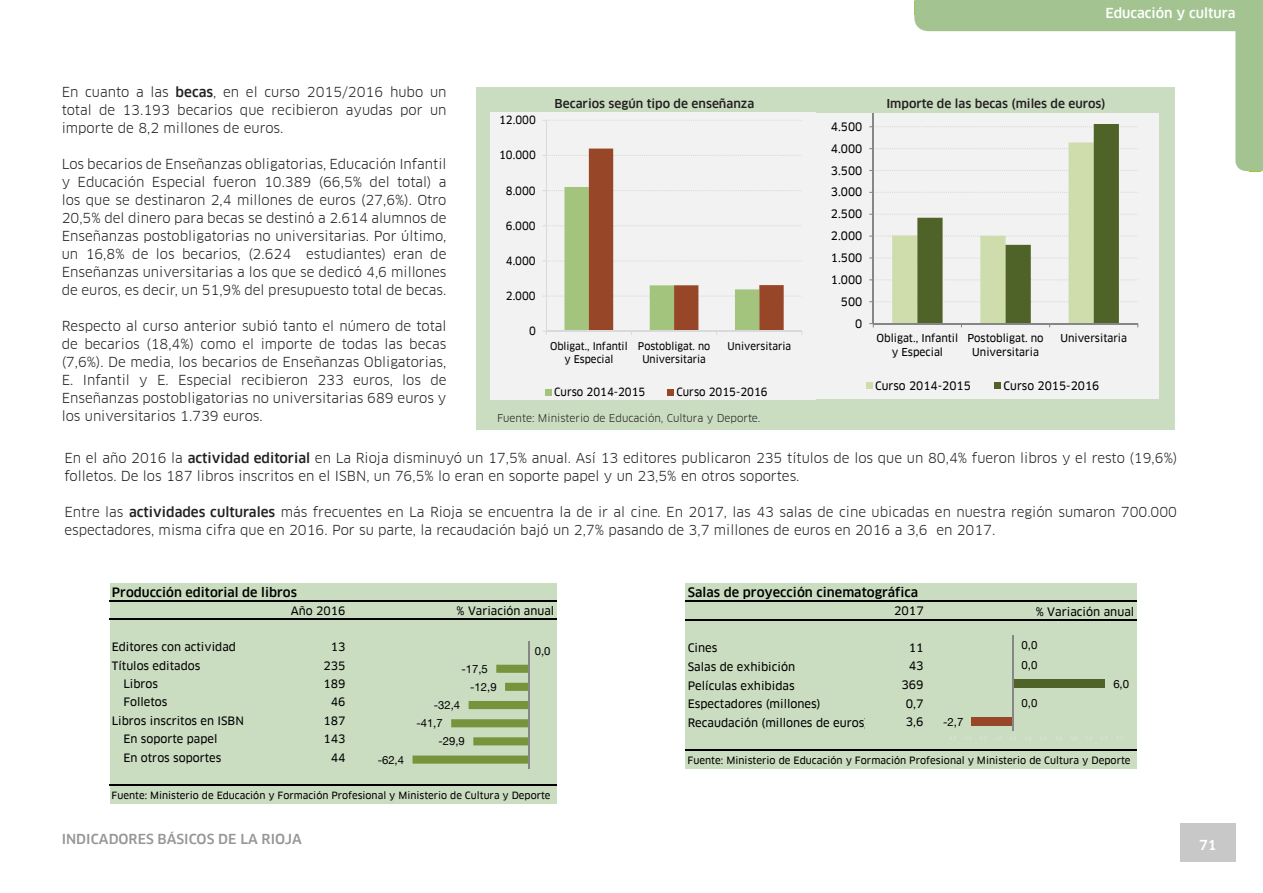
<style>
.page{position:relative;width:1263px;height:893px;background:#fff}
.page>*{position:absolute;margin:0;border:0;box-sizing:border-box;transform-origin:0 0}
.t1{font:13.5px/18px "Clan Offc Pro";color:#231f20;text-align:justify}
.t2{font:500 13.5px "Clan Offc Pro";color:#969696}
.t3{font:500 13.5px "Clan Offc Pro";color:#fff}
.t4{font:500 12.75px "Clan Offc Pro";color:#000}
.t5{font:500 12.6px "Clan Offc Pro";color:#000}
.titulos_graficos_sim{font:500 12px "Clan Offc Pro";color:#231f20}
.t6{font:11.4px "Clan Offc Pro News";color:#000}
.t7{font:11.4px "Helvetica Neue LT";color:#000}
.t8{font:11.25px "Clan Offc Pro News";color:#000}
.t9{font:11.25px/18.3px "Helvetica Neue LT";letter-spacing:-.005em;color:#000}
.t10{font:11.1px "Clan Offc Pro News";color:#000;scale:.95 1}
.t11{font:10.65px/13.6px "Clan Offc Pro News";color:#000;text-align:center}
.t12{font:10.5px/13.2px "Clan Offc Pro News";color:#000;text-align:center;scale:.95 1}
.fuentes_de_graficos{font:10.5px "Clan Offc Pro";color:#231f20}
.t13{font:9.9px "Clan Offc Pro News";color:#000}
.t14{font:9.75px "Clan Offc Pro News";color:#000}
.s1{font-weight:500}
</style>
<div class="page">
<div style="left:1180px;top:823px;width:55px;height:39px;background:#c8c8c8"></div>
<div style="left:476px;top:87px;width:698px;height:342px;background:#cbddc1"></div>
<div style="left:490px;top:112px;width:326px;height:288px;background:#f2f2f2"></div>
<svg style="left:548px;top:120px;width:254px;height:177px"></svg>
<hr style="left:546px;top:120px;width:1px;height:211px;background:#d9d9d9">
<hr style="left:546px;top:331px;width:256px;height:1px;background:#d9d9d9">
<svg style="left:564px;top:149px;width:220px;height:186px"></svg>
<div style="left:546px;top:389px;width:6px;height:7px;background:#a3c47c"></div>
<div style="left:668px;top:389px;width:6px;height:7px;background:#974728"></div>
<div style="left:816px;top:113px;width:343px;height:285px;background:#f2f2f2"></div>
<hr style="left:873px;top:113px;width:1px;height:211px;background:#868686">
<hr style="left:873px;top:323px;width:265px;height:1px;background:#868686">
<svg style="left:892px;top:0;width:371px;height:327px"></svg>
<svg style="left:869px;top:323px;width:5px;height:4px"></svg>
<svg style="left:866px;top:383px;width:6px;height:6px"></svg>
<div style="left:994px;top:383px;width:7px;height:6px;background:#4f6228"></div>
<div style="left:686px;top:583px;width:451px;height:186px;background:#cbddc1"></div>
<hr style="left:685px;top:600px;width:452px;height:2px;background:#000">
<hr style="left:685px;top:619px;width:452px;height:1px;background:#000">
<hr style="left:685px;top:749px;width:452px;height:1px;background:#000">
<div style="left:972px;top:717px;width:41px;height:9px;background:#974728"></div>
<div style="left:1013px;top:679px;width:92px;height:9px;background:#4f6228"></div>
<hr style="left:1012px;top:636px;width:1px;height:95px;background:#868686">
<div style="left:110px;top:583px;width:447px;height:221px;background:#cbddc1"></div>
<hr style="left:109px;top:600px;width:448px;height:2px;background:#000">
<hr style="left:109px;top:619px;width:448px;height:1px;background:#000">
<hr style="left:109px;top:784px;width:448px;height:2px;background:#000">
<svg style="left:412px;top:665px;width:116px;height:99px"></svg>
<hr style="left:528px;top:641px;width:1px;height:128px;background:#868686">
<p class="t1" style="left:62px;top:83px;width:386px">En cuanto a las <span class="s1">becas</span>, en el curso 2015/2016 hubo un total de 13.193 becarios que recibieron ayudas por un importe de 8,2 millones de euros.</p>
<p class="t1" style="left:62px;top:155px;width:386px">Los becarios de Enseñanzas obligatorias, Educación Infantil y Educación Especial fueron 10.389 (66,5% del total) a los que se destinaron 2,4 millones de euros (27,6%). Otro 20,5% del dinero para becas se destinó a 2.614 alumnos de Enseñanzas postobligatorias no universitarias. Por último, un 16,8% de los becarios, (2.624 estudiantes) eran de Enseñanzas universitarias a los que se dedicó 4,6 millones de euros, es decir, un 51,9% del presupuesto total de becas.</p>
<p class="t1" style="left:62px;top:317px;width:386px">Respecto al curso anterior subió tanto el número de total de becarios (18,4%) como el importe de todas las becas (7,6%). De media, los becarios de Enseñanzas Obligatorias, E. Infantil y E. Especial recibieron 233 euros, los de Enseñanzas postobligatorias no universitarias 689 euros y los universitarios 1.739 euros.</p>
<p class="t10" style="left:499px;top:114px;width:40px">12.000</p>
<p class="t10" style="left:499px;top:149px;width:40px">10.000</p>
<p class="t10" style="left:506px;top:184px;width:33px">8.000</p>
<p class="t10" style="left:506px;top:219px;width:33px">6.000</p>
<p class="t10" style="left:506px;top:254px;width:33px">4.000</p>
<p class="t10" style="left:506px;top:289px;width:33px">2.000</p>
<p class="t10" style="left:529px;top:325px;width:9px">0</p>
<p class="titulos_graficos_sim" style="left:555px;top:96px;width:201px">Becarios según tipo de enseñanza</p>
<p class="t12" style="left:550px;top:339px;width:83px">Obligat., Infantil y Especial</p>
<p class="t12" style="left:638px;top:339px;width:78px">Postobligat. no<br>Universitaria</p>
<p class="t12" style="left:728px;top:339px;width:68px">Universitaria</p>
<p class="t10" style="left:554px;top:386px;width:98px">Curso 2014-2015</p>
<p class="t10" style="left:676px;top:386px;width:98px">Curso 2015-2016</p>
<p class="fuentes_de_graficos" style="left:497px;top:412px;width:265px">Fuente: Ministerio de Educación, Cultura y Deporte.</p>
<p class="t3" style="left:1105px;top:6px;width:132px">Educación y cultura</p>
<p class="t6" style="left:831px;top:120px;width:33px">4.500</p>
<p class="t6" style="left:831px;top:142px;width:33px">4.000</p>
<p class="t6" style="left:831px;top:164px;width:33px">3.500</p>
<p class="t6" style="left:831px;top:186px;width:33px">3.000</p>
<p class="t6" style="left:831px;top:207px;width:33px">2.500</p>
<p class="t6" style="left:831px;top:229px;width:33px">2.000</p>
<p class="t6" style="left:831px;top:251px;width:33px">1.500</p>
<p class="t6" style="left:831px;top:273px;width:33px">1.000</p>
<p class="t6" style="left:841px;top:295px;width:23px">500</p>
<p class="t6" style="left:855px;top:317px;width:9px">0</p>
<p class="titulos_graficos_sim" style="left:886px;top:96px;width:221px">Importe de las becas (miles de euros)</p>
<p class="t11" style="left:876px;top:332px;width:83px">Obligat., Infantil y Especial</p>
<p class="t11" style="left:967px;top:332px;width:78px">Postobligat. no<br>Universitaria</p>
<p class="t11" style="left:1060px;top:332px;width:68px">Universitaria</p>
<p class="t6" style="left:875px;top:379px;width:97px">Curso 2014-2015</p>
<p class="t6" style="left:1003px;top:379px;width:97px">Curso 2015-2016</p>
<p class="t1" style="left:64px;top:449px;width:1114px">En el año 2016 la <span class="s1">actividad editorial</span> en La Rioja disminuyó un 17,5% anual. Así 13 editores publicaron 235 títulos de los que un 80,4% fueron libros y el resto (19,6%) folletos. De los 187 libros inscritos en el ISBN, un 76,5% lo eran en soporte papel y un 23,5% en otros soportes.</p>
<p class="t1" style="left:64px;top:503px;width:1114px">Entre las <span class="s1">actividades culturales</span> más frecuentes en La Rioja se encuentra la de ir al cine. En 2017, las 43 salas de cine ubicadas en nuestra región sumaron 700.000 espectadores, misma cifra que en 2016. Por su parte, la recaudación bajó un 2,7% pasando de 3,7 millones de euros en 2016 a 3,6 en 2017.</p>
<p class="t5" style="left:112px;top:585px;width:186px">Producción editorial de libros</p>
<p class="t8" style="left:291px;top:604px;width:56px">Año 2016</p>
<p class="t8" style="left:112px;top:640px;width:126px">Editores con actividad</p>
<p class="t8" style="left:331px;top:640px;width:16px">13</p>
<p class="t8" style="left:112px;top:660px;width:90px">Títulos editados</p>
<p class="t8" style="left:324px;top:659px;width:24px">235</p>
<p class="t8" style="left:123px;top:677px;width:36px">Libros</p>
<p class="t8" style="left:324px;top:677px;width:24px">189</p>
<p class="t8" style="left:123px;top:696px;width:45px">Folletos</p>
<p class="t8" style="left:331px;top:696px;width:16px">46</p>
<p class="t8" style="left:112px;top:714px;width:134px">Libros inscritos en ISBN</p>
<p class="t8" style="left:324px;top:714px;width:24px">187</p>
<p class="t8" style="left:123px;top:732px;width:95px">En soporte papel</p>
<p class="t8" style="left:324px;top:732px;width:24px">143</p>
<p class="t8" style="left:123px;top:751px;width:99px">En otros soportes</p>
<p class="t8" style="left:331px;top:751px;width:16px">44</p>
<p class="t14" style="left:112px;top:790px;width:440px">Fuente: Ministerio de Educación y Formación Profesional y Ministerio de Cultura y Deporte</p>
<p class="t8" style="left:457px;top:604px;width:99px">% Variación anual</p>
<p class="t9" style="left:535px;top:641px;width:17px">0,0</p>
<p class="t9" style="left:470px;top:659px;width:28px;text-indent:-9px">-17,5 -12,9</p>
<p class="t9" style="left:434px;top:696px;width:28px">-32,4</p>
<p class="t9" style="left:416px;top:714px;width:28px">-41,7</p>
<p class="t9" style="left:438px;top:732px;width:28px">-29,9</p>
<p class="t9" style="left:378px;top:750px;width:28px">-62,4</p>
<p class="t2" style="left:62px;top:831px;width:242px">INDICADORES BÁSICOS DE LA RIOJA</p>
<p class="t4" style="left:688px;top:585px;width:232px">Salas de proyección cinematográfica</p>
<p class="t6" style="left:894px;top:604px;width:31px">2017</p>
<p class="t6" style="left:688px;top:641px;width:31px">Cines</p>
<p class="t6" style="left:909px;top:641px;width:16px">11</p>
<p class="t6" style="left:688px;top:660px;width:109px">Salas de exhibición</p>
<p class="t6" style="left:909px;top:660px;width:16px">43</p>
<p class="t6" style="left:688px;top:679px;width:108px">Películas exhibidas</p>
<p class="t6" style="left:901px;top:678px;width:24px">369</p>
<p class="t6" style="left:688px;top:697px;width:134px">Espectadores (millones)</p>
<p class="t6" style="left:906px;top:697px;width:19px">0,7</p>
<p class="t6" style="left:688px;top:716px;width:182px">Recaudación (millones de euros)</p>
<p class="t6" style="left:906px;top:715px;width:19px">3,6</p>
<p class="t13" style="left:687px;top:755px;width:445px">Fuente: Ministerio de Educación y Formación Profesional y Ministerio de Cultura y Deporte</p>
<p class="t6" style="left:1036px;top:605px;width:100px">% Variación anual</p>
<p class="t7" style="left:1021px;top:639px;width:17px">0,0</p>
<p class="t7" style="left:1021px;top:658px;width:17px">0,0</p>
<p class="t7" style="left:1113px;top:677px;width:17px">6,0</p>
<p class="t7" style="left:1021px;top:696px;width:17px">0,0</p>
<p class="t7" style="left:943px;top:715px;width:22px">-2,7</p>
<p class="t3" style="left:1199px;top:838px;width:19px">71</p>
</div>
